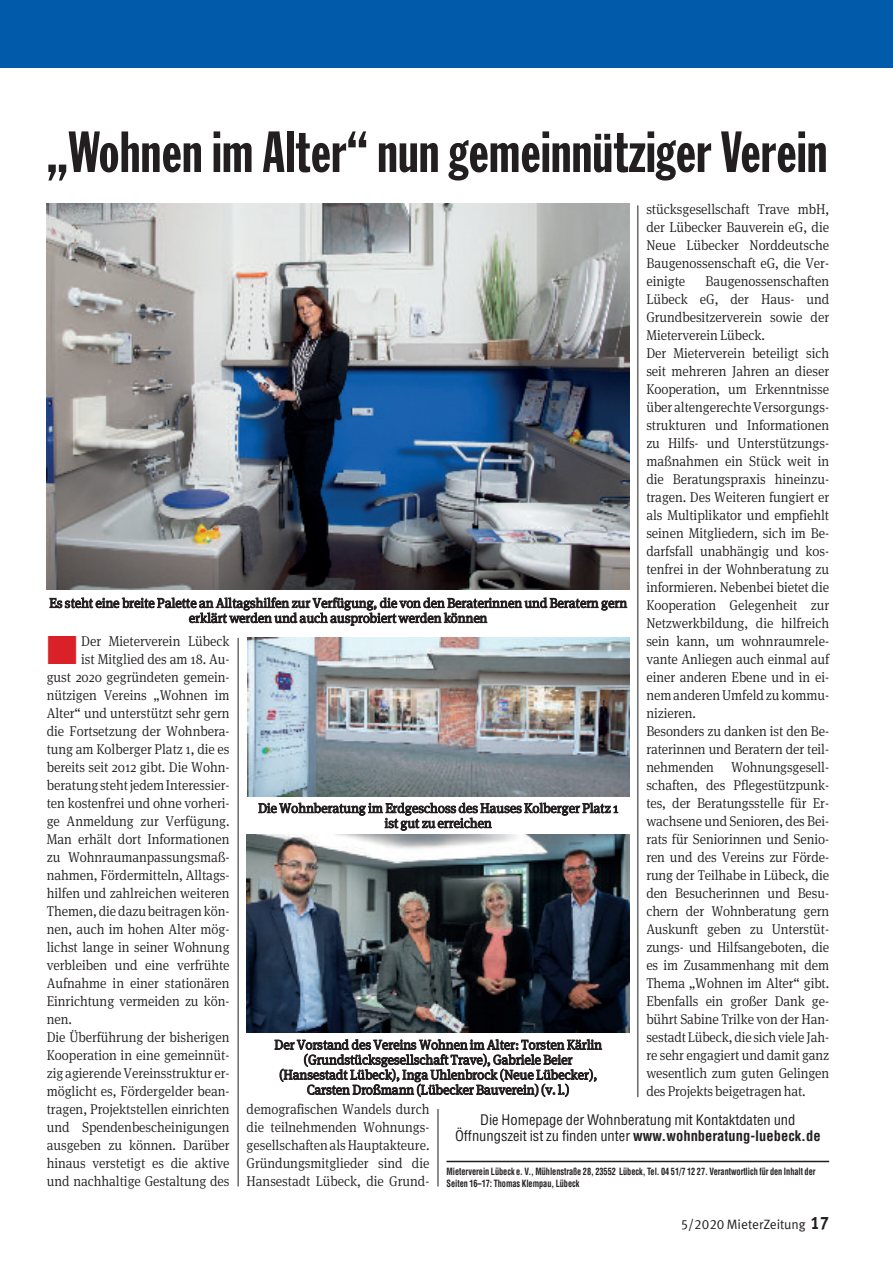
<style>
.page{position:relative;width:893px;height:1263px;background:#fff}
.page>*{position:absolute;margin:0;border:0;box-sizing:border-box;transform-origin:0 0}
.t1{font:57px "Franklin Gothic Extra Cond";letter-spacing:.01em;color:#231f20}
.t2{font:300 14.25px/18px "Meta Serif OT";letter-spacing:-.005em;color:#231f20;text-align:justify;scale:.94 1}
.t3{font:condensed 14.25px/15.8px "Helvetica";color:#231f20;text-align:center}
.t4{font:300 13.5px/15px "Meta Serif OT";letter-spacing:-.005em;color:#231f20;text-align:center}
.t5{font:13.5px "VZ Meta LF";color:#231f20}
.t6{font:700 condensed 9.75px/11.7px "Helvetica";letter-spacing:-.005em;color:#231f20;scale:.85 1}
.s1{color:#db2128}
.s2{font-weight:700}
.s3{font-weight:700;font-size:18px}
</style>
<div class="page">
<div style="left:0;top:0;width:893px;height:67px;background:#015aaa"></div>
<hr style="left:238px;top:638px;width:1px;height:548px;background:#231f20">
<hr style="left:438px;top:1109px;width:1px;height:77px;background:#231f20">
<hr style="left:638px;top:205px;width:1px;height:892px;background:#231f20">
<hr style="left:446px;top:1161px;width:383px;height:1px;background:#231f20">
<img style="left:47px;top:203px;width:582px;height:386px">
<img style="left:247px;top:638px;width:382px;height:159px">
<img style="left:247px;top:834px;width:382px;height:199px">
<h1 class="t1" style="left:47px;top:131px;width:782px">„Wohnen im Alter“ nun gemeinnütziger Verein</h1>
<p class="t2" style="left:646px;top:201px;width:196px">stücksgesellschaft Trave mbH, der Lübecker Bauverein eG, die Neue Lübecker Norddeutsche Baugenossenschaft eG, die Ver&shy;einigte</p>
<p class="t2" style="left:646px;top:273px;width:196px;text-align:left;text-indent:59px">Baugenossenschaften<br>Lübeck eG, der Haus- und<br>Grundbesitzerverein sowie der<br>Mieterverein Lübeck.<br>Der Mieterverein beteiligt sich seit mehreren Jahren an dieser<br>Kooperation, um Erkenntnisse über altengerechteVersorgungs&shy;strukturen und Informationen zu Hilfs- und Unterstützungs&shy;maßnahmen ein Stück weit in die Beratungspraxis hineinzu&shy;tragen. Des Weiteren fungiert er als Multiplikator und empfiehlt seinen Mitgliedern, sich im Be&shy;darfsfall unabhängig und kos&shy;tenfrei in der Wohnberatung zu informieren. Nebenbei bietet die<br>Kooperation Gelegenheit zur<br>Netzwerkbildung, die hilfreich sein kann, um wohnraumrele&shy;vante Anliegen auch einmal auf einer anderen Ebene und in ei&shy;nem anderenUmfeldzukommu&shy;nizieren.<br>Besonders zu danken ist den Be&shy;raterinnen und Beratern der teil&shy;nehmenden Wohnungsgesell&shy;schaften, des Pflegestützpunk&shy;tes, der Beratungsstelle für Er&shy;wachsene und Senioren, des Bei&shy;rats für Seniorinnen und Senio&shy;ren und des Vereins zur Förde&shy;rung der Teilhabe in Lübeck, die den Besucherinnen und Besu&shy;chern der Wohnberatung gern<br>Auskunft geben zu Unterstüt&shy;zungs- und Hilfsangeboten, die es im Zusammenhang mit dem<br>Thema „Wohnen im Alter“ gibt.<br>Ebenfalls ein großer Dank ge&shy;bührt Sabine Trilke von der Han&shy;sestadtLübeck,die sichviele Jah&shy;re sehr engagiert und damit ganz wesentlich zum guten Gelingen des Projekts beigetragen hat.</p>
<p class="t4" style="left:49px;top:596px;width:579px">Es steht eine breite Palette an Alltagshilfen zur Verfügung, die von den Beraterinnen und Beratern gern erklärt werden und auch ausprobiert werden können</p>
<p class="t2" style="left:47px;top:633px;width:196px"><span class="s1">■</span> Der Mieterverein Lübeck</p>
<p class="t2" style="left:81px;top:651px;width:159px">ist Mitglied des am 18. Au-</p>
<p class="t2" style="left:47px;top:669px;width:196px">gust 2020 gegründeten gemein-</p>
<p class="t2" style="left:47px;top:687px;width:196px">nützigen Vereins „Wohnen im</p>
<p class="t2" style="left:47px;top:705px;width:196px">Alter“ und unterstützt sehr gern</p>
<p class="t2" style="left:47px;top:723px;width:196px">die Fortsetzung der Wohnbera-</p>
<p class="t2" style="left:47px;top:741px;width:196px">tung am Kolberger Platz 1, die es</p>
<p class="t2" style="left:47px;top:759px;width:196px">bereits seit 2012 gibt. Die Wohn-</p>
<p class="t2" style="left:47px;top:777px;width:196px">beratungstehtjedemInteressier-</p>
<p class="t2" style="left:47px;top:795px;width:196px">ten kostenfrei und ohne vorheri-</p>
<p class="t2" style="left:47px;top:813px;width:196px">ge Anmeldung zur Verfügung.</p>
<p class="t2" style="left:47px;top:831px;width:196px">Man erhält dort Informationen</p>
<p class="t2" style="left:47px;top:849px;width:196px">zu Wohnraumanpassungsmaß-</p>
<p class="t2" style="left:47px;top:867px;width:196px">nahmen, Fördermitteln, Alltags-</p>
<p class="t2" style="left:47px;top:885px;width:196px">hilfen und zahlreichen weiteren</p>
<p class="t2" style="left:47px;top:903px;width:196px">Themen, die dazubeitragenkön-</p>
<p class="t2" style="left:47px;top:921px;width:196px">nen, auch im hohen Alter mög-</p>
<p class="t2" style="left:47px;top:939px;width:196px">lichst lange in seiner Wohnung</p>
<p class="t2" style="left:47px;top:957px;width:196px">verbleiben und eine verfrühte</p>
<p class="t2" style="left:47px;top:975px;width:196px">Aufnahme in einer stationären</p>
<p class="t2" style="left:47px;top:993px;width:196px">Einrichtung vermeiden zu kön-</p>
<p class="t2" style="left:47px;top:1011px;width:28px">nen.</p>
<p class="t2" style="left:47px;top:1029px;width:196px">Die Überführung der bisherigen</p>
<p class="t2" style="left:47px;top:1047px;width:196px">Kooperation in eine gemeinnüt-</p>
<p class="t2" style="left:47px;top:1065px;width:196px">zig agierendeVereinsstruktur er-</p>
<p class="t2" style="left:47px;top:1083px;width:196px">möglicht es, Fördergelder bean-</p>
<p class="t2" style="left:47px;top:1101px;width:196px">tragen, Projektstellen einrichten</p>
<p class="t2" style="left:47px;top:1119px;width:196px">und Spendenbescheinigungen</p>
<p class="t2" style="left:47px;top:1137px;width:196px">ausgeben zu können. Darüber</p>
<p class="t2" style="left:47px;top:1155px;width:196px">hinaus verstetigt es die aktive</p>
<p class="t2" style="left:47px;top:1173px;width:196px">und nachhaltige Gestaltung des</p>
<p class="t4" style="left:258px;top:802px;width:362px">Die Wohnberatung im Erdgeschoss des Hauses Kolberger Platz 1 ist gut zu erreichen</p>
<p class="t4" style="left:274px;top:1038px;width:329px">Der Vorstand des Vereins Wohnen im Alter: Torsten Kärlin (Grundstücksgesellschaft Trave), Gabriele Beier (Hansestadt Lübeck), Inga Uhlenbrock (Neue Lübecker), Carsten Droßmann (Lübecker Bauverein) (v. l.)</p>
<p class="t3" style="left:455px;top:1112px;width:367px">Die Homepage der Wohnberatung mit Kontaktdaten und<br>Öffnungszeit ist zu finden unter <span class="s2">www.wohnberatung-luebeck.de</span></p>
<p class="t2" style="left:247px;top:1101px;width:196px">demografischen Wandels durch die teilnehmenden Wohnungs&shy;gesellschaftenalsHauptakteure.<br>Gründungsmitglieder sind die Hansestadt Lübeck, die Grund-</p>
<p class="t6" style="left:446px;top:1166px;width:436px">Mieterverein Lübeck e. V., Mühlenstraße 28, 23552 Lübeck, Tel. 04 51/7 12 27. Verantwortlich für den Inhalt der<br>Seiten 16–17: Thomas Klempau, Lübeck</p>
<p class="t5" style="left:681px;top:1216px;width:150px">5/2020 MieterZeitung <span class="s3">17</span></p>
</div>
